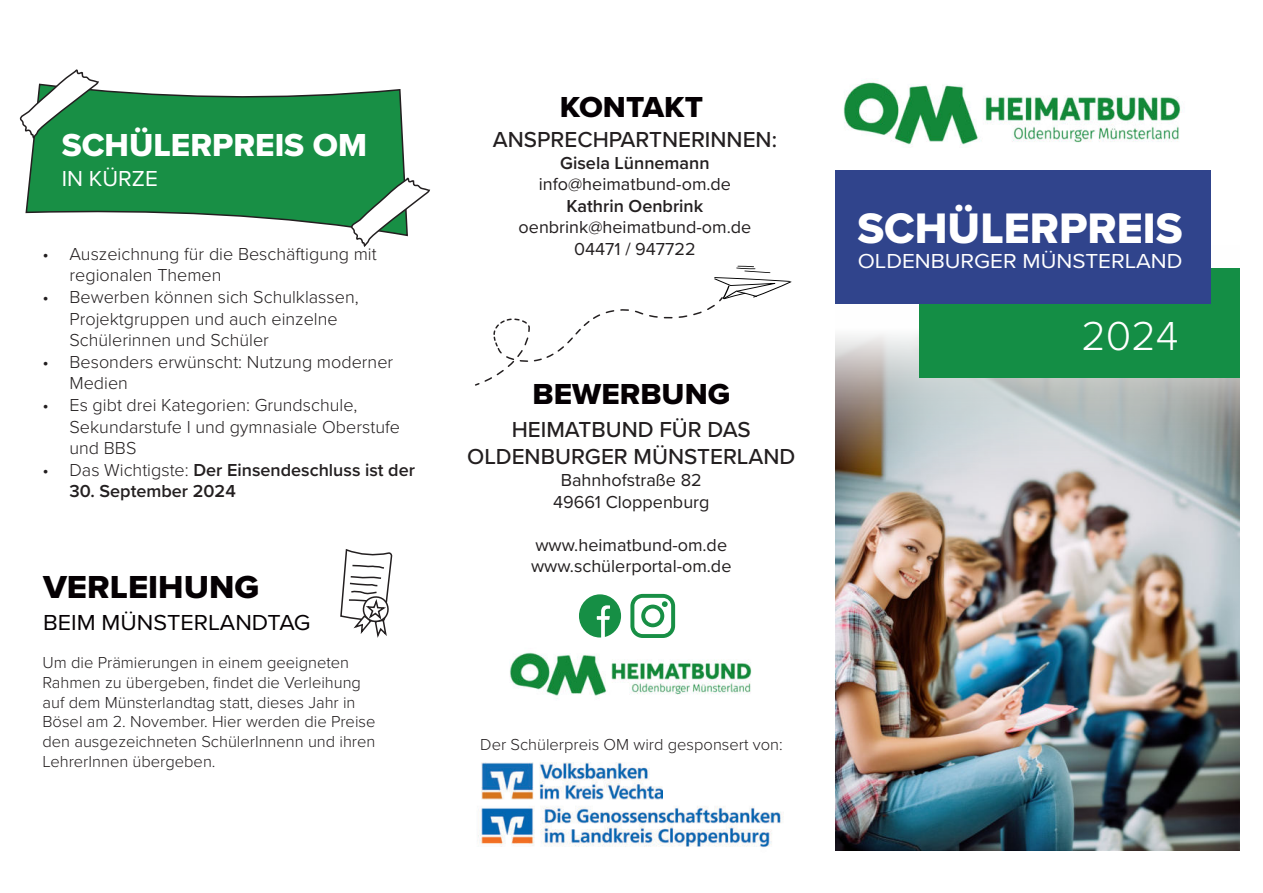
<style>
.page{position:relative;width:1263px;height:893px;background:#fff}
.page>*{position:absolute;margin:0;border:0;box-sizing:border-box;transform-origin:0 0}
.t1{font:44.25px "Proxima Nova Extrabld";color:#fff}
.t2{font:300 42px "Proxima Nova";color:#fff}
.t3{font:33px "Proxima Nova Extrabld";color:#fff}
.t4{font:33px "Proxima Nova Extrabld";color:#050003;scale:1.04 1}
.t5{font:30px "Proxima Nova Extrabld";color:#050003;scale:1.04 1}
.t6{font:500 22.5px/27px "Proxima Nova";color:#231f20;text-align:center}
.t7{font:22.5px "Proxima Nova";color:#050003;scale:1.04 1}
.t8{font:22.5px "Proxima Nova";color:#fff}
.t9{font:21px "Proxima Nova";color:#fff;scale:1.07 1}
.t10{font:300 18px/21.6px "Proxima Nova";color:#231f20}
.t11{font:18px/21.6px "Proxima Nova";color:#231f20;text-align:center}
.t12{font:600 18px "Proxima Nova";color:#231f20}
.t13{font:300 16.5px/19.8px "Proxima Nova";color:#231f20}
.s1{font-weight:300}
</style>
<div class="page">
<img style="left:836px;top:334px;width:403px;height:516px">
<img style="left:478px;top:796px;width:306px;height:51px">
<svg style="left:25px;top:89px;width:380px;height:139px;background:#359a5b"></svg>
<svg style="left:19px;top:69px;width:81px;height:71px"></svg>
<svg style="left:347px;top:177px;width:84px;height:70px"></svg>
<img style="left:510px;top:652px;width:242px;height:47px">
<svg style="left:579px;top:594px;width:43px;height:44px"></svg>
<svg style="left:630px;top:594px;width:45px;height:44px"></svg>
<svg style="left:475px;top:266px;width:317px;height:120px"></svg>
<svg style="left:340px;top:549px;width:53px;height:89px"></svg>
<img style="left:482px;top:763px;width:180px;height:36px">
<img style="left:843px;top:82px;width:338px;height:63px">
<div style="left:919px;top:268px;width:320px;height:109px;background:#148e45"></div>
<div style="left:836px;top:170px;width:375px;height:134px;background:#30448c"></div>
<h3 class="t3" style="left:62px;top:127px;width:307px">SCHÜLERPREIS OM</h3>
<p class="t8" style="left:62px;top:168px;width:98px">IN KÜRZE</p>
<p class="t10" style="left:70px;top:243px;width:309px;text-indent:-27px">• Auszeichnung für die Beschäftigung mit regionalen Themen</p>
<p class="t10" style="left:70px;top:287px;width:291px;text-indent:-27px">• Bewerben können sich Schulklassen,<br>Projektgruppen und auch einzelne<br>Schülerinnen und Schüler</p>
<p class="t10" style="left:70px;top:351px;width:325px;text-indent:-27px">• Besonders erwünscht: Nutzung moderner<br>Medien</p>
<p class="t10" style="left:70px;top:395px;width:332px;text-indent:-27px">• Es gibt drei Kategorien: Grundschule,<br>Sekundarstufe I und gymnasiale Oberstufe und BBS</p>
<p class="t12" style="left:43px;top:462px;width:374px"><span class="s1">• Das Wichtigste:</span> Der Einsendeschluss ist der</p>
<p class="t12" style="left:70px;top:484px;width:168px">30. September 2024</p>
<h3 class="t4" style="left:43px;top:570px;width:209px">VERLEIHUNG</h3>
<p class="t7" style="left:43px;top:611px;width:259px">BEIM MÜNSTERLANDTAG</p>
<p class="t13" style="left:43px;top:653px;width:334px">Um die Prämierungen in einem geeigneten Rahmen zu übergeben, findet die Verleihung auf dem Münsterlandtag statt, dieses Jahr in Bösel am 2. November. Hier werden die Preise den ausgezeichneten SchülerInnenn und ihren LehrerInnen übergeben.</p>
<h3 class="t5" style="left:560px;top:91px;width:139px">KONTAKT</h3>
<p class="t6" style="left:493px;top:125px;width:286px">ANSPRECHPARTNERINNEN:</p>
<p class="t12" style="left:560px;top:155px;width:151px">Gisela Lünnemann</p>
<p class="t11" style="left:539px;top:174px;width:194px">info@heimatbund-om.de</p>
<p class="t12" style="left:567px;top:198px;width:138px">Kathrin Oenbrink</p>
<p class="t11" style="left:519px;top:217px;width:234px">oenbrink@heimatbund-om.de<br>04471 / 947722</p>
<h3 class="t5" style="left:533px;top:378px;width:192px">BEWERBUNG</h3>
<p class="t6" style="left:467px;top:416px;width:330px">HEIMATBUND FÜR DAS<br>OLDENBURGER MÜNSTERLAND</p>
<p class="t11" style="left:553px;top:470px;width:158px">Bahnhofstraße 82<br>49661 Cloppenburg</p>
<p class="t11" style="left:531px;top:534px;width:202px;text-align:left">www.heimatbund-om.de www.schülerportal-om.de</p>
<p class="t13" style="left:480px;top:735px;width:304px">Der Schülerpreis OM wird gesponsert von:</p>
<h1 class="t1" style="left:857px;top:205px;width:327px">SCHÜLERPREIS</h1>
<p class="t9" style="left:858px;top:251px;width:305px">OLDENBURGER MÜNSTERLAND</p>
<h2 class="t2" style="left:1081px;top:316px;width:99px">2024</h2>
</div>
